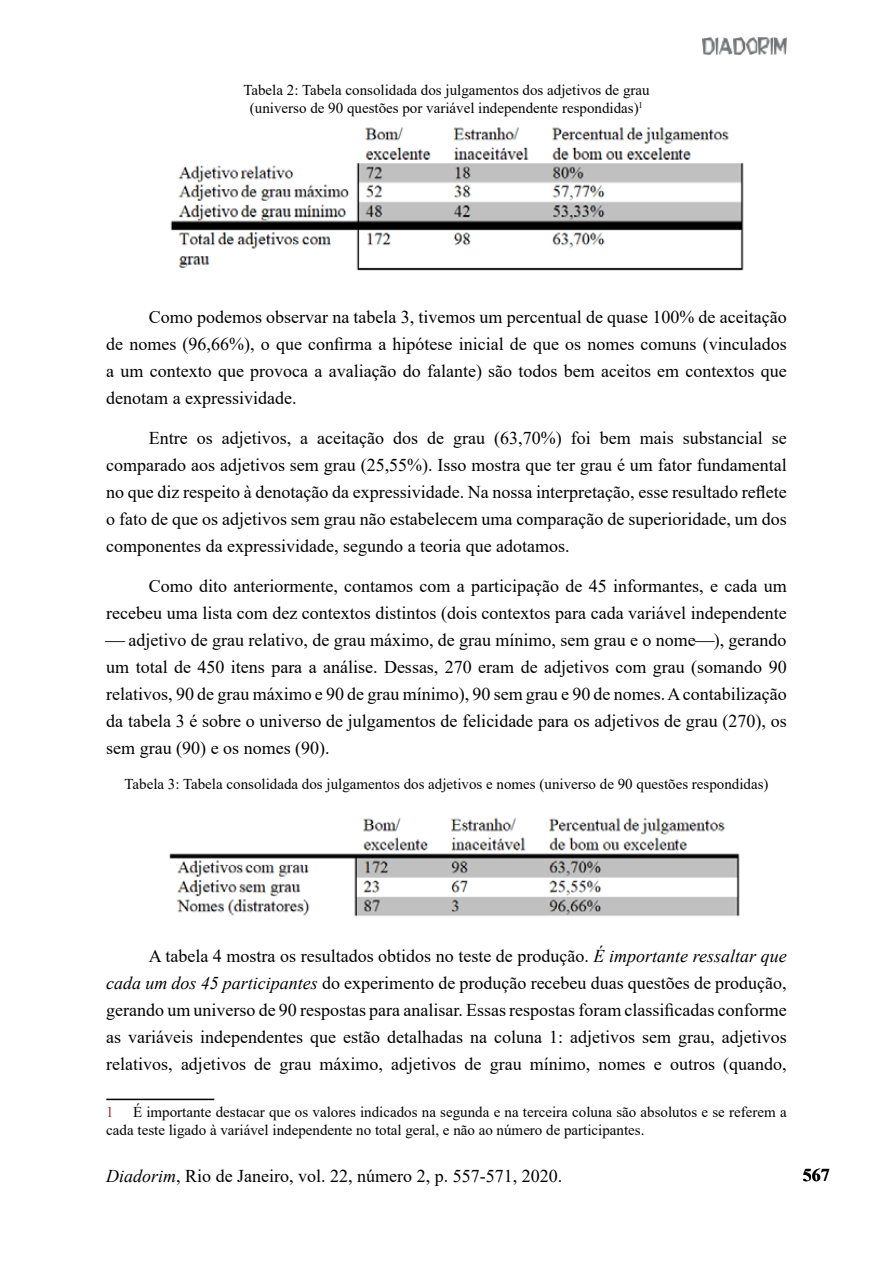
<style>
.page{position:relative;width:893px;height:1263px;background:#fff}
.page>*{position:absolute;margin:0;border:0;box-sizing:border-box;transform-origin:0 0}
.t1{font:18px/27px "Times New Roman";color:#000;text-align:justify}
.t2{font:700 18px "Times New Roman";color:#000}
.t3{font:15px/18px "Times New Roman";color:#000;text-align:center}
.t4{font:15px "Times New Roman";color:#933}
.s1{font-style:italic}
</style>
<div class="page">
<img style="left:702px;top:37px;width:85px;height:18px">
<img style="left:170px;top:127px;width:574px;height:144px">
<img style="left:169px;top:817px;width:571px;height:100px">
<hr style="left:106px;top:1099px;width:108px;height:1px;background:#000">
<p class="t3" style="left:243px;top:81px;width:408px">Tabela 2: Tabela consolidada dos julgamentos dos adjetivos de grau (universo de 90 questões por variável independente respondidas)<sup>1</sup></p>
<p class="t1" style="left:106px;top:303px;width:682px;text-indent:43px">Como podemos observar na tabela 3, tivemos um percentual de quase 100% de aceitação de nomes (96,66%), o que confirma a hipótese inicial de que os nomes comuns (vinculados a um contexto que provoca a avaliação do falante) são todos bem aceitos em contextos que denotam a expressividade.</p>
<p class="t1" style="left:106px;top:424px;width:682px;text-indent:43px">Entre os adjetivos, a aceitação dos de grau (63,70%) foi bem mais substancial se comparado aos adjetivos sem grau (25,55%). Isso mostra que ter grau é um fator fundamental no que diz respeito à denotação da expressividade. Na nossa interpretação, esse resultado reflete o fato de que os adjetivos sem grau não estabelecem uma comparação de superioridade, um dos componentes da expressividade, segundo a teoria que adotamos.</p>
<p class="t1" style="left:149px;top:572px;width:639px">Como dito anteriormente, contamos com a participação de 45 informantes, e cada um</p>
<p class="t1" style="left:106px;top:599px;width:682px">recebeu uma lista com dez contextos distintos (dois contextos para cada variável independente</p>
<p class="t1" style="left:129px;top:626px;width:659px">adjetivo de grau relativo, de grau máximo, de grau mínimo, sem grau e o nome ), gerando</p>
<p class="t1" style="left:106px;top:653px;width:682px">um total de 450 itens para a análise. Dessas, 270 eram de adjetivos com grau (somando 90</p>
<p class="t1" style="left:106px;top:680px;width:682px">relativos, 90 de grau máximo e 90 de grau mínimo), 90 sem grau e 90 de nomes. A contabilização</p>
<p class="t1" style="left:106px;top:707px;width:682px">da tabela 3 é sobre o universo de julgamentos de felicidade para os adjetivos de grau (270), os</p>
<p class="t1" style="left:106px;top:734px;width:225px">sem grau (90) e os nomes (90).</p>
<p class="t3" style="left:124px;top:775px;width:646px">Tabela 3: Tabela consolidada dos julgamentos dos adjetivos e nomes (universo de 90 questões respondidas)</p>
<p class="t1" style="left:106px;top:942px;width:682px;text-indent:43px">A tabela 4 mostra os resultados obtidos no teste de produção. <span class="s1">É importante ressaltar que cada um dos 45 participantes</span> do experimento de produção recebeu duas questões de produção, gerando um universo de 90 respostas para analisar. Essas respostas foram classificadas conforme as variáveis independentes que estão detalhadas na coluna 1: adjetivos sem grau, adjetivos relativos, adjetivos de grau máximo, adjetivos de grau mínimo, nomes e outros (quando,</p>
<p class="t4" style="left:106px;top:1102px;width:9px">1</p>
<p class="t3" style="left:106px;top:1103px;width:682px;text-align:left;text-indent:27px">É importante destacar que os valores indicados na segunda e na terceira coluna são absolutos e se referem a cada teste ligado à variável independente no total geral, e não ao número de participantes.</p>
<p class="t1" style="left:106px;top:1162px;width:457px"><span class="s1">Diadorim</span>, Rio de Janeiro, vol. 22, número 2, p. 557-571, 2020.</p>
<p class="t2" style="left:803px;top:1162px;width:28px">567</p>
</div>
